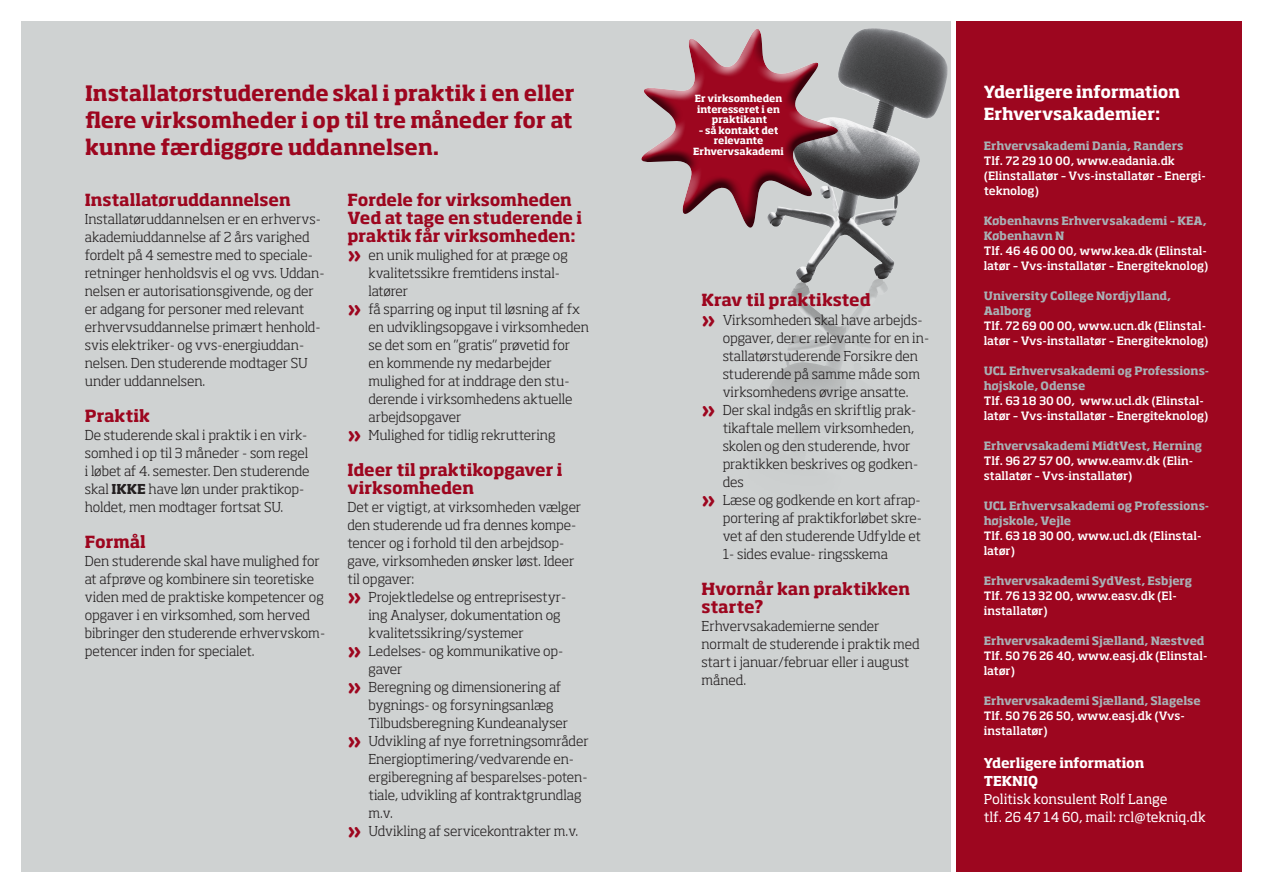
<style>
.page{position:relative;width:1263px;height:893px;background:#fff}
.page>*{position:absolute;margin:0;border:0;box-sizing:border-box;transform-origin:0 0}
.t1{font:700 21px/27px "Soho Std";letter-spacing:-.005em;color:#9d061f;text-align:justify}
.t2{font:700 16.5px/18px "Soho Std";color:#9d061f}
.t3{font:700 16.5px "Soho Std";letter-spacing:-.005em;color:#fff}
.t4{font:300 13.5px/18px "Soho Std";letter-spacing:-.005em;color:#231f20}
.t5{font:13.5px "Soho Std";color:#fff}
.t6{font:700 13.5px "Soho Std";letter-spacing:-.005em;color:#fff}
.t7{font:500 11.4px/15px "Soho Std";letter-spacing:-.005em;color:#fff}
.t8{font:700 11.4px/15px "Soho Std";letter-spacing:-.005em;color:#a8b1b5}
.t9{font:700 9.75px "Soho Std";letter-spacing:-.005em;color:#fff}
.s1{font-family:"Netto OT";font-weight:700;font-size:27px;color:#9d061f}
.s2{font-weight:700}
</style>
<div class="page">
<div style="left:21px;top:21px;width:930px;height:851px;background:#cfd2d2"></div>
<div style="left:956px;top:21px;width:286px;height:851px;background:#9d061f"></div>
<img style="left:857px;top:28px;width:23px;height:184px">
<img style="left:766px;top:279px;width:113px;height:157px">
<svg style="left:641px;top:29px;width:216px;height:213px"></svg>
<p class="t1" style="left:85px;top:80px;width:491px">Installatørstuderende skal i praktik i en eller flere virksomheder i op til tre måneder for at kunne færdiggøre uddannelsen.</p>
<p class="t3" style="left:984px;top:81px;width:198px">Yderligere information</p>
<p class="t9" style="left:695px;top:93px;width:89px">Er virksomheden</p>
<p class="t9" style="left:697px;top:103px;width:85px">interesseret i en</p>
<p class="t9" style="left:712px;top:114px;width:57px">praktikant</p>
<p class="t9" style="left:699px;top:124px;width:81px">– så kontakt det</p>
<p class="t9" style="left:714px;top:135px;width:51px">relevante</p>
<p class="t9" style="left:693px;top:145px;width:92px">Erhvervsakademi</p>
<p class="t3" style="left:984px;top:104px;width:178px">Erhvervsakademier:</p>
<p class="t8" style="left:984px;top:138px;width:201px">Erhvervsakademi Dania, Randers</p>
<p class="t7" style="left:984px;top:153px;width:224px">Tlf. 72 29 10 00, www.eadania.dk (Elinstallatør – Vvs-installatør – Energi&shy;teknolog)</p>
<p class="t8" style="left:984px;top:213px;width:225px">Københavns Erhvervsakademi – KEA,<br>København N</p>
<p class="t7" style="left:984px;top:243px;width:226px">Tlf. 46 46 00 00, www.kea.dk (Elinstal&shy;latør – Vvs-installatør – Energiteknolog)</p>
<p class="t8" style="left:984px;top:288px;width:189px">University College Nordjylland,<br>Aalborg</p>
<p class="t7" style="left:984px;top:318px;width:226px">Tlf. 72 69 00 00, www.ucn.dk (Elinstal&shy;latør – Vvs-installatør – Energiteknolog)</p>
<p class="t8" style="left:984px;top:363px;width:227px">UCL Erhvervsakademi og Professions&shy;højskole, Odense</p>
<p class="t7" style="left:984px;top:393px;width:226px">Tlf. 63 18 30 00, www.ucl.dk (Elinstal&shy;latør – Vvs-installatør – Energiteknolog)</p>
<p class="t8" style="left:984px;top:438px;width:220px">Erhvervsakademi MidtVest, Herning</p>
<p class="t7" style="left:984px;top:453px;width:211px">Tlf. 96 27 57 00, www.eamv.dk (Elin&shy;stallatør – Vvs-installatør)</p>
<p class="t8" style="left:984px;top:498px;width:227px">UCL Erhvervsakademi og Professions&shy;højskole, Vejle</p>
<p class="t7" style="left:984px;top:528px;width:219px">Tlf. 63 18 30 00, www.ucl.dk (Elinstal&shy;latør)</p>
<p class="t8" style="left:984px;top:573px;width:210px">Erhvervsakademi SydVest, Esbjerg</p>
<p class="t7" style="left:984px;top:588px;width:194px">Tlf. 76 13 32 00, www.easv.dk (El-</p>
<p class="t7" style="left:984px;top:603px;width:65px">installatør)</p>
<p class="t8" style="left:984px;top:633px;width:222px">Erhvervsakademi Sjælland, Næstved</p>
<p class="t7" style="left:984px;top:648px;width:225px">Tlf. 50 76 26 40, www.easj.dk (Elinstal&shy;latør)</p>
<p class="t8" style="left:984px;top:693px;width:218px">Erhvervsakademi Sjælland, Slagelse</p>
<p class="t7" style="left:984px;top:708px;width:203px">Tlf. 50 76 26 50, www.easj.dk (Vvs&shy;installatør)</p>
<p class="t6" style="left:984px;top:755px;width:162px">Yderligere information</p>
<p class="t6" style="left:984px;top:773px;width:56px">TEKNIQ</p>
<p class="t5" style="left:984px;top:791px;width:185px">Politisk konsulent Rolf Lange</p>
<p class="t5" style="left:984px;top:809px;width:223px">tlf. 26 47 14 60, mail: rcl@tekniq.dk</p>
<p class="t2" style="left:347px;top:190px;width:236px">Fordele for virksomheden<br>Ved at tage en studerende i praktik får virksomheden:</p>
<p class="t4" style="left:368px;top:245px;width:201px;text-indent:-21px"><span class="s1">»</span> en unik mulighed for at præge og kvalitetssikre fremtidens instal&shy;latører</p>
<p class="t4" style="left:368px;top:299px;width:222px;text-indent:-21px"><span class="s1">»</span> få sparring og input til løsning af fx en udviklingsopgave i virksomheden se det som en ”gratis” prøvetid for en kommende ny medarbejder mulighed for at inddrage den stu&shy;derende i virksomhedens aktuelle arbejdsopgaver</p>
<p class="t4" style="left:347px;top:425px;width:210px"><span class="s1">»</span> Mulighed for tidlig rekruttering</p>
<p class="t2" style="left:347px;top:460px;width:216px">Ideer til praktikopgaver i virksomheden</p>
<p class="t4" style="left:347px;top:497px;width:235px">Det er vigtigt, at virksomheden vælger den studerende ud fra dennes kompe&shy;tencer og i forhold til den arbejdsop&shy;gave, virksomheden ønsker løst. Ideer til opgaver:</p>
<p class="t4" style="left:368px;top:587px;width:199px;text-indent:-21px"><span class="s1">»</span> Projektledelse og entreprisestyr&shy;ing Analyser, dokumentation og kvalitetssikring/systemer</p>
<p class="t4" style="left:368px;top:641px;width:196px;text-indent:-21px"><span class="s1">»</span> Ledelses- og kommunikative op&shy;gaver</p>
<p class="t4" style="left:368px;top:677px;width:201px;text-indent:-21px"><span class="s1">»</span> Beregning og dimensionering af bygnings- og forsyningsanlæg<br>Tilbudsberegning Kundeanalyser</p>
<p class="t4" style="left:368px;top:731px;width:222px;text-indent:-21px"><span class="s1">»</span> Udvikling af nye forretningsområder<br>Energioptimering/vedvarende en&shy;ergiberegning af besparelses-poten&shy;tiale, udvikling af kontraktgrundlag m.v.</p>
<p class="t4" style="left:347px;top:821px;width:232px"><span class="s1">»</span> Udvikling af servicekontrakter m.v.</p>
<p class="t2" style="left:85px;top:190px;width:207px">Installatøruddannelsen</p>
<p class="t4" style="left:85px;top:209px;width:241px">Installatøruddannelsen er en erhvervs&shy;akademiuddannelse af 2 års varighed fordelt på 4 semestre med to speciale&shy;retninger henholdsvis el og vvs. Uddan&shy;nelsen er autorisationsgivende, og der er adgang for personer med relevant erhvervsuddannelse primært henhold&shy;svis elektriker- og vvs-energiuddan&shy;nelsen. Den studerende modtager SU under uddannelsen.</p>
<p class="t2" style="left:85px;top:406px;width:67px">Praktik</p>
<p class="t4" style="left:85px;top:425px;width:226px">De studerende skal i praktik i en virk&shy;somhed i op til 3 måneder - som regel i løbet af 4. semester. Den studerende skal <span class="s2">IKKE</span> have løn under praktikop&shy;holdet, men modtager fortsat SU.</p>
<p class="t2" style="left:85px;top:532px;width:63px">Formål</p>
<p class="t4" style="left:85px;top:551px;width:242px">Den studerende skal have mulighed for at afprøve og kombinere sin teoretiske viden med de praktiske kompetencer og opgaver i en virksomhed, som herved bibringer den studerende erhvervskom&shy;petencer inden for specialet.</p>
<p class="t2" style="left:702px;top:291px;width:171px">Krav til praktiksted</p>
<p class="t4" style="left:723px;top:310px;width:208px;text-indent:-21px"><span class="s1">»</span> Virksomheden skal have arbejds&shy;opgaver, der er relevante for en in&shy;stallatørstuderende Forsikre den studerende på samme måde som virksomhedens øvrige ansatte.</p>
<p class="t4" style="left:723px;top:400px;width:197px;text-indent:-21px"><span class="s1">»</span> Der skal indgås en skriftlig prak&shy;tikaftale mellem virksomheden, skolen og den studerende, hvor praktikken beskrives og godken&shy;des</p>
<p class="t4" style="left:723px;top:490px;width:201px;text-align:justify;text-indent:-21px"><span class="s1">»</span> Læse og godkende en kort afrap&shy;portering af praktikforløbet skre&shy;vet af den studerende Udfylde et 1- sides evalue- ringsskema</p>
<p class="t2" style="left:702px;top:579px;width:210px">Hvornår kan praktikken starte?</p>
<p class="t4" style="left:702px;top:616px;width:220px">Erhvervsakademierne sender normalt de studerende i praktik med start i januar/februar eller i august måned.</p>
</div>
